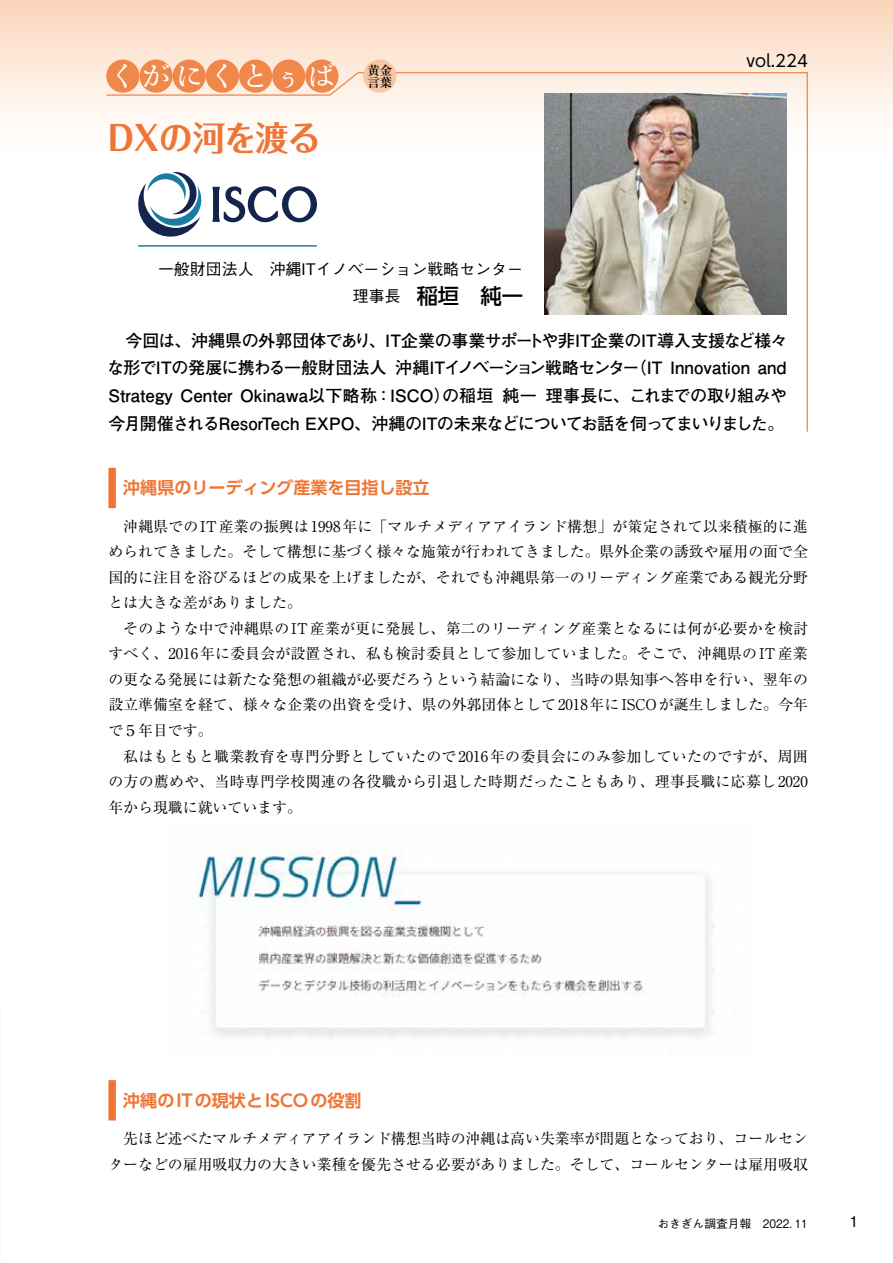
<style>
.page{position:relative;width:893px;height:1263px;background:#fff}
.page>*{position:absolute;margin:0;border:0;box-sizing:border-box;transform-origin:0 0}
.t1{font:700 34.05px "Folk Pro";letter-spacing:-.02em;color:#ee7535}
.t2{font:28.65px "Shuuei 5 Std";letter-spacing:.155em;color:#fff}
.t3{font:500 21.3px "UD Shin Go Pr 6 N";color:#000}
.t4{font:700 16.95px/27.6px "Futo Go B101 Pr 6 N";letter-spacing:-.05em;color:#000;text-align:justify}
.t5{font:700 16.95px "UD Shin Go Pro De";color:#ee7535}
.t6{font:16.5px "UD Shin Go Pro";color:#000}
.t7{font:500 15.9px "Gothic BBB Pr 6 N";color:#000}
.t8{font:14.85px/25.5px "Ryumin Pr 6 N";color:#000;text-align:justify}
.t9{font:500 14.85px "Gothic BBB Pr 6 N";color:#000}
.t10{font:700 12.45px/12.5px "Ryumin Pr 6 N";color:#000}
.t11{font:500 11.7px "Gothic BBB Pr 6 N";color:#000}
.s1{font-family:"Gothic BBB Pr 6 N";font-size:15.9px}
</style>
<div class="page">
<div style="left:0;top:0;width:893px;height:162px;background:linear-gradient(to bottom,#fbd7bc,#fff)"></div>
<svg style="left:105px;top:71px;width:703px;height:361px"></svg>
<div style="left:305px;top:60px;width:33px;height:33px;background:#f0884b;border-radius:50%"></div>
<div style="left:106px;top:60px;width:33px;height:33px;background:#f0884b;border-radius:50%"></div>
<div style="left:139px;top:60px;width:34px;height:33px;background:#f0884b;border-radius:50%"></div>
<div style="left:173px;top:60px;width:33px;height:33px;background:#f0884b;border-radius:50%"></div>
<div style="left:206px;top:60px;width:33px;height:33px;background:#f0884b;border-radius:50%"></div>
<div style="left:239px;top:60px;width:33px;height:33px;background:#f0884b;border-radius:50%"></div>
<div style="left:272px;top:60px;width:33px;height:33px;background:#f0884b;border-radius:50%"></div>
<div style="left:363px;top:60px;width:33px;height:33px;background:#f8c6a3;border-radius:50%"></div>
<img style="left:544px;top:94px;width:243px;height:221px">
<div style="left:108px;top:468px;width:8px;height:40px;background:#ee7535"></div>
<div style="left:108px;top:1080px;width:8px;height:40px;background:#ee7535"></div>
<svg style="left:211px;top:185px;width:106px;height:38px"></svg>
<svg style="left:138px;top:172px;width:66px;height:65px"></svg>
<hr style="left:138px;top:245px;width:179px;height:2px;background:#1b7ca2">
<img style="left:197px;top:842px;width:518px;height:196px">
<h2 class="t2" style="left:109px;top:56px;width:228px">くがにくとぅば</h2>
<p class="t10" style="left:367px;top:63px;width:26px">黄金言葉</p>
<h1 class="t1" style="left:108px;top:108px;width:214px">DXの河を渡る</h1>
<p class="t7" style="left:158px;top:256px;width:366px">一般財団法人　沖縄ITイノベーション戦略センター</p>
<h3 class="t3" style="left:353px;top:278px;width:172px"><span class="s1">理事長　</span>稲垣　純一</h3>
<p class="t6" style="left:746px;top:47px;width:63px">vol.224</p>
<p class="t4" style="left:107px;top:326px;width:681px;text-indent:18px">今回は、沖縄県の外郭団体であり、IT企業の事業サポートや非IT企業のIT導入支援など様々な形でITの発展に携わる一般財団法人 沖縄ITイノベーション戦略センター（IT Innovation and Strategy Center Okinawa以下略称：ISCO）の稲垣 純一 理事長に、これまでの取り組みや今月開催されるResorTech EXPO、沖縄のITの未来などについてお話を伺ってまいりました。</p>
<p class="t5" style="left:123px;top:474px;width:308px">沖縄県のリーディング産業を目指し設立</p>
<p class="t8" style="left:108px;top:513px;width:701px;text-indent:15px">沖縄県でのIT産業の振興は1998年に「マルチメディアアイランド構想」が策定されて以来積極的に進められてきました。そして構想に基づく様々な施策が行われてきました。県外企業の誘致や雇用の面で全国的に注目を浴びるほどの成果を上げましたが、それでも沖縄県第一のリーディング産業である観光分野とは大きな差がありました。</p>
<p class="t8" style="left:108px;top:615px;width:701px;text-indent:15px">そのような中で沖縄県のIT産業が更に発展し、第二のリーディング産業となるには何が必要かを検討すべく、2016年に委員会が設置され、私も検討委員として参加していました。そこで、沖縄県のIT産業の更なる発展には新たな発想の組織が必要だろうという結論になり、当時の県知事へ答申を行い、翌年の設立準備室を経て、様々な企業の出資を受け、県の外郭団体として2018年にISCOが誕生しました。今年で５年目です。</p>
<p class="t8" style="left:108px;top:742px;width:701px;text-indent:15px">私はもともと職業教育を専門分野としていたので2016年の委員会にのみ参加していたのですが、周囲の方の薦めや、当時専門学校関連の各役職から引退した時期だったこともあり、理事長職に応募し2020年から現職に就いています。</p>
<p class="t5" style="left:123px;top:1086px;width:240px">沖縄のITの現状とISCOの役割</p>
<p class="t8" style="left:108px;top:1125px;width:701px;text-align:right">先ほど述べたマルチメディアアイランド構想当時の沖縄は高い失業率が問題となっており、コールセンターなどの雇用吸収力の大きい業種を優先させる必要がありました。そして、コールセンターは雇用吸収</p>
<p class="t11" style="left:658px;top:1214px;width:152px">おきぎん調査月報　2022. 11</p>
<p class="t9" style="left:850px;top:1210px;width:11px">1</p>
</div>
